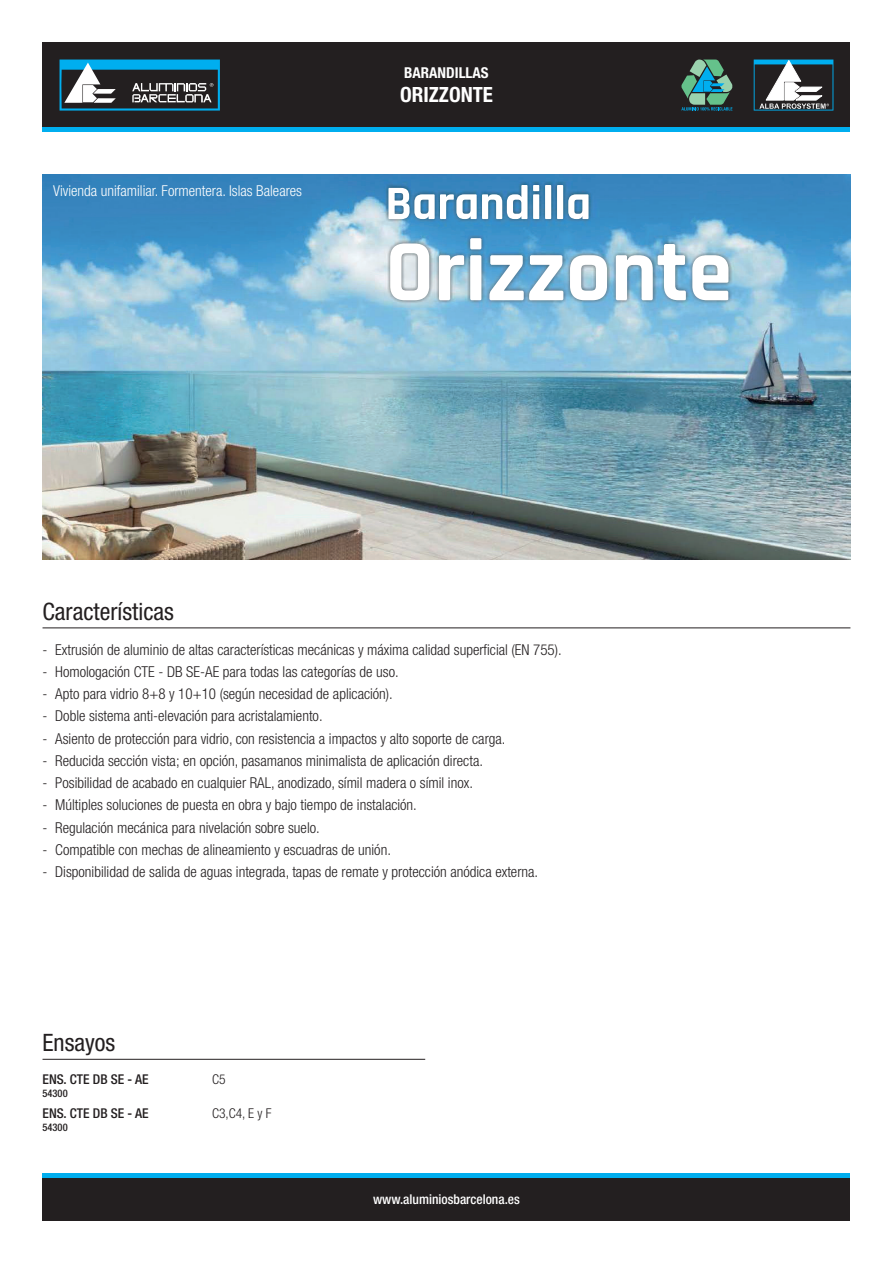
<style>
.page{position:relative;width:893px;height:1263px;background:#fff}
.page>*{position:absolute;margin:0;border:0;box-sizing:border-box;transform-origin:0 0}
.t1{font:condensed 24px "Helvetica Neue LT Pro";color:#231f20}
.t2{font:700 condensed 21px "Helvetica Neue LT Pro";color:#fff}
.t3{font:300 condensed 15px "Helvetica Neue LT Pro";color:#231f20}
.t4{font:300 condensed 15px "Helvetica Neue LT Pro";color:#fff}
.t5{font:700 condensed 15px "Helvetica Neue LT Pro";color:#fff}
.t6{font:500 condensed 13.5px "Helvetica Neue LT Pro";color:#231f20}
.t7{font:500 condensed 13.5px "Helvetica Neue LT Pro";color:#fff}
.t8{font:300 condensed 13.5px "Helvetica Neue LT Pro";color:#231f20}
.t9{font:500 condensed 10.5px "Helvetica Neue LT Pro";color:#231f20}
</style>
<div class="page">
<div style="left:43px;top:43px;width:807px;height:85px;background:#231f20"></div>
<div style="left:43px;top:1178px;width:807px;height:42px;background:#231f20"></div>
<hr style="left:43px;top:128px;width:807px;height:4px;background:#00aeef">
<hr style="left:43px;top:1174px;width:807px;height:4px;background:#00aeef">
<svg style="left:754px;top:60px;width:79px;height:51px"></svg>
<svg style="left:60px;top:60px;width:160px;height:51px"></svg>
<svg style="left:681px;top:60px;width:52px;height:51px"></svg>
<img style="left:43px;top:174px;width:807px;height:386px">
<svg style="left:388px;top:185px;width:200px;height:34px"></svg>
<svg style="left:390px;top:238px;width:338px;height:62px"></svg>
<hr style="left:43px;top:628px;width:807px;height:1px;background:#231f20">
<hr style="left:43px;top:1059px;width:382px;height:1px;background:#231f20">
<p class="t4" style="left:53px;top:182px;width:250px">Vivienda unifamiliar. Formentera. Islas Baleares</p>
<p class="t5" style="left:404px;top:64px;width:86px">BARANDILLAS</p>
<h2 class="t2" style="left:400px;top:82px;width:94px">ORIZZONTE</h2>
<h1 class="t1" style="left:43px;top:597px;width:133px">Características</h1>
<p class="t3" style="left:43px;top:641px;width:521px">- Extrusión de aluminio de altas características mecánicas y máxima calidad superficial (EN 755).</p>
<p class="t3" style="left:43px;top:663px;width:358px">- Homologación CTE - DB SE-AE para todas las categorías de uso.</p>
<p class="t3" style="left:43px;top:685px;width:352px">- Apto para vidrio 8+8 y 10+10 (según necesidad de aplicación).</p>
<p class="t3" style="left:43px;top:707px;width:282px">- Doble sistema anti-elevación para acristalamiento.</p>
<p class="t3" style="left:43px;top:730px;width:464px">- Asiento de protección para vidrio, con resistencia a impactos y alto soporte de carga.</p>
<p class="t3" style="left:43px;top:752px;width:442px">- Reducida sección vista; en opción, pasamanos minimalista de aplicación directa.</p>
<p class="t3" style="left:43px;top:774px;width:432px">- Posibilidad de acabado en cualquier RAL, anodizado, símil madera o símil inox.</p>
<p class="t3" style="left:43px;top:796px;width:376px">- Múltiples soluciones de puesta en obra y bajo tiempo de instalación.</p>
<p class="t3" style="left:43px;top:819px;width:279px">- Regulación mecánica para nivelación sobre suelo.</p>
<p class="t3" style="left:43px;top:841px;width:350px">- Compatible con mechas de alineamiento y escuadras de unión.</p>
<p class="t3" style="left:43px;top:863px;width:497px">- Disponibilidad de salida de aguas integrada, tapas de remate y protección anódica externa.</p>
<h1 class="t1" style="left:43px;top:1028px;width:74px">Ensayos</h1>
<p class="t6" style="left:43px;top:1071px;width:108px">ENS. CTE DB SE - AE</p>
<p class="t8" style="left:212px;top:1072px;width:15px">C5</p>
<p class="t9" style="left:43px;top:1087px;width:27px">54300</p>
<p class="t6" style="left:43px;top:1105px;width:108px">ENS. CTE DB SE - AE</p>
<p class="t8" style="left:212px;top:1105px;width:61px">C3,C4, E y F</p>
<p class="t9" style="left:43px;top:1121px;width:27px">54300</p>
<p class="t7" style="left:373px;top:1191px;width:148px">www.aluminiosbarcelona.es</p>
</div>
